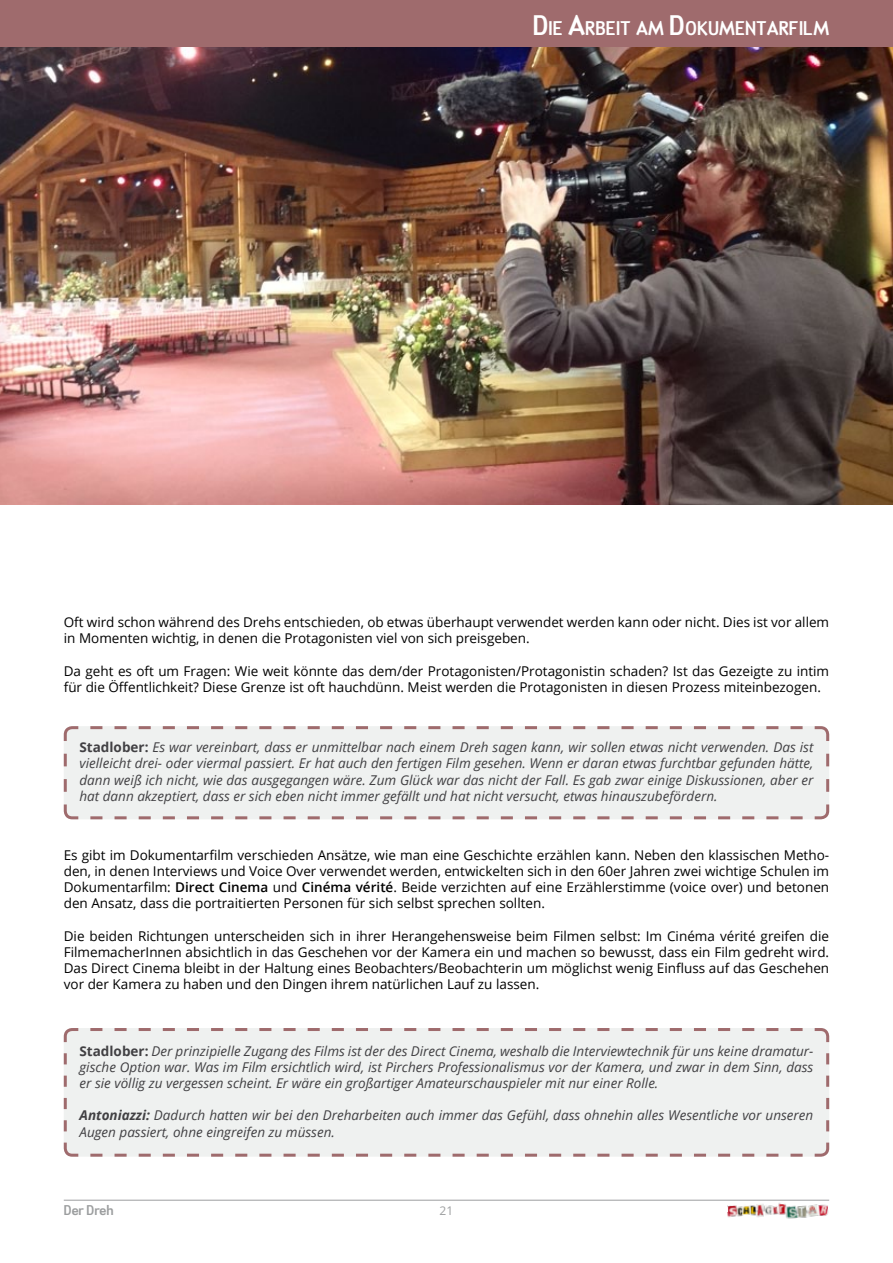
<style>
.page{position:relative;width:893px;height:1263px;background:#fff}
.page>*{position:absolute;margin:0;border:0;box-sizing:border-box;transform-origin:0 0}
.t1{font:18.9px "Tin Doghouse";color:#fff}
.t2{font:13.5px/16.2px "Open Sans";color:#000}
.t3{font:italic 13.5px/16.2px "Open Sans";color:#414043;text-align:justify}
.t4{font:13.5px "Tin Doghouse";color:#9c9e9f}
.t5{font:12px "Open Sans";color:#9c9e9f}
.s1{font-size:27px}
.s2{font-weight:700;font-style:normal}
.s3{font-weight:600}
.s4{font-weight:700}
</style>
<div class="page">
<hr style="left:64px;top:1200px;width:765px;height:1px;background:#9c9e9f">
<img style="left:727px;top:1200px;width:102px;height:19px">
<div style="left:63px;top:726px;width:767px;height:94px;background:#eff1f0"></div>
<div style="left:63px;top:1028px;width:767px;height:129px;background:#eff1f0"></div>
<img style="left:0;top:47px;width:893px;height:457px">
<div style="left:0;top:0;width:893px;height:47px;background:#9f6b6d"></div>
<h1 class="t1" style="left:533px;top:16px;width:298px"><span class="s1">D</span>IE <span class="s1">A</span>RBEIT AM <span class="s1">D</span>OKUMENTARFILM</h1>
<p class="t2" style="left:64px;top:614px;width:767px">Oft wird schon während des Drehs entschieden, ob etwas überhaupt verwendet werden kann oder nicht. Dies ist vor allem in Momenten wichtig, in denen die Protagonisten viel von sich preisgeben.</p>
<p class="t2" style="left:64px;top:662px;width:767px">Da geht es oft um Fragen: Wie weit könnte das dem/der Protagonisten/Protagonistin schaden? Ist das Gezeigte zu intim für die Öffentlichkeit? Diese Grenze ist oft hauchdünn. Meist werden die Protagonisten in diesen Prozess miteinbezogen.</p>
<p class="t3" style="left:80px;top:739px;width:735px"><span class="s2">Stadlober:</span> Es war vereinbart, dass er unmittelbar nach einem Dreh sagen kann, wir sollen etwas nicht verwenden. Das ist vielleicht drei- oder viermal passiert. Er hat auch den fertigen Film gesehen. Wenn er daran etwas furchtbar gefunden hätte, dann weiß ich nicht, wie das ausgegangen wäre. Zum Glück war das nicht der Fall. Es gab zwar einige Diskussionen, aber er hat dann akzeptiert, dass er sich eben nicht immer gefällt und hat nicht versucht, etwas hinauszubefördern.</p>
<p class="t2" style="left:64px;top:846px;width:767px;text-align:justify">Es gibt im Dokumentarfilm verschieden Ansätze, wie man eine Geschichte erzählen kann. Neben den klassischen Metho&shy;den, in denen Interviews und Voice Over verwendet werden, entwickelten sich in den 60er Jahren zwei wichtige Schulen im Dokumentarfilm: <span class="s3">Direct Cinema</span> und <span class="s3">Cinéma vérité</span>. Beide verzichten auf eine Erzählerstimme (voice over) und betonen den Ansatz, dass die portraitierten Personen für sich selbst sprechen sollten.</p>
<p class="t2" style="left:64px;top:927px;width:767px;text-align:justify">Die beiden Richtungen unterscheiden sich in ihrer Herangehensweise beim Filmen selbst: Im Cinéma vérité greifen die FilmemacherInnen absichtlich in das Geschehen vor der Kamera ein und machen so bewusst, dass ein Film gedreht wird.<br>Das Direct Cinema bleibt in der Haltung eines Beobachters/Beobachterin um möglichst wenig Einfluss auf das Geschehen vor der Kamera zu haben und den Dingen ihrem natürlichen Lauf zu lassen.</p>
<p class="t3" style="left:80px;top:1042px;width:735px"><span class="s2">Stadlober:</span> Der prinzipielle Zugang des Films ist der des Direct Cinema, weshalb die Interviewtechnik für uns keine dramatur&shy;gische Option war. Was im Film ersichtlich wird, ist Pirchers Professionalismus vor der Kamera, und zwar in dem Sinn, dass er sie völlig zu vergessen scheint. Er wäre ein großartiger Amateurschauspieler mit nur einer Rolle.</p>
<p class="t3" style="left:80px;top:1107px;width:735px"><span class="s4">Antoniazzi:</span> Dadurch hatten wir bei den Dreharbeiten auch immer das Gefühl, dass ohnehin alles Wesentliche vor unseren<br>Augen passiert, ohne eingreifen zu müssen.</p>
<p class="t4" style="left:64px;top:1201px;width:51px">Der Dreh</p>
<p class="t5" style="left:440px;top:1202px;width:15px">21</p>
</div>
